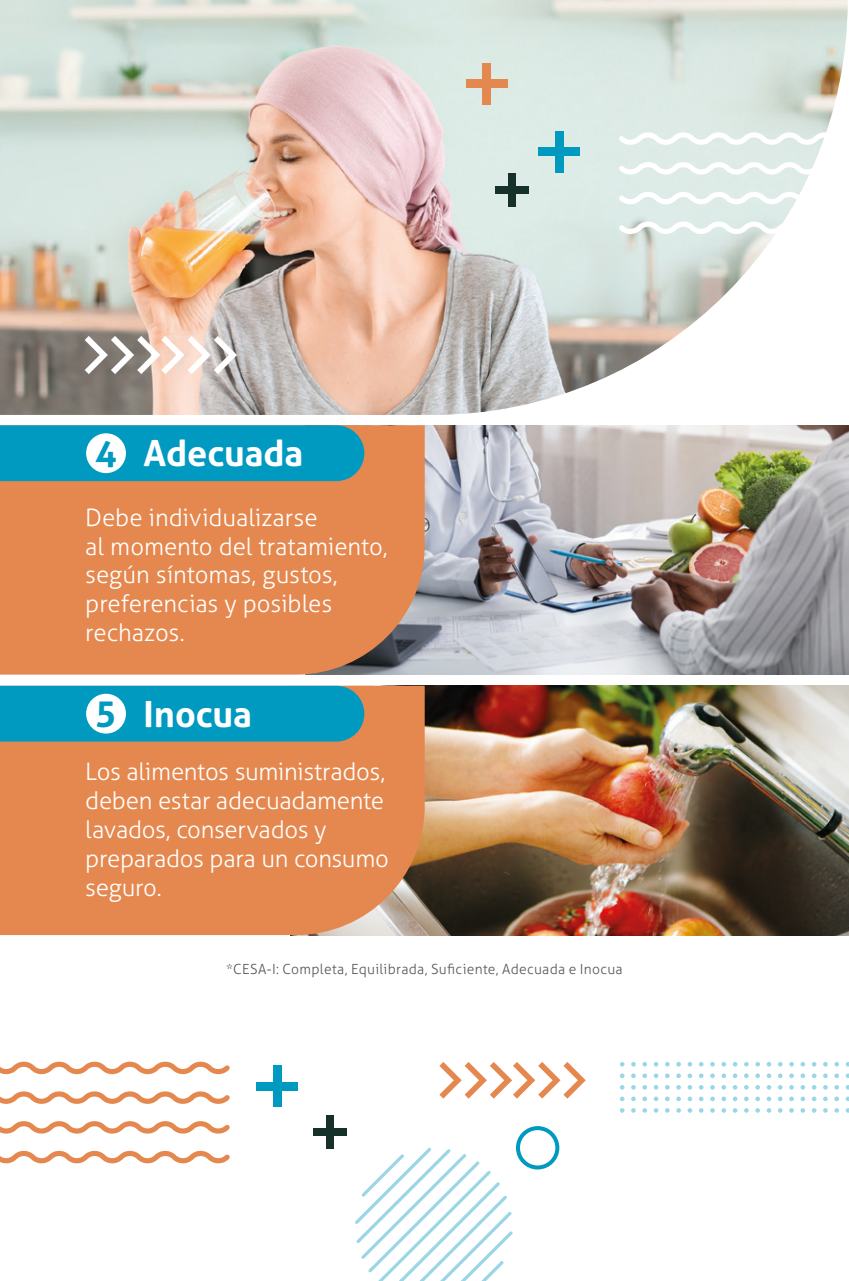
<style>
.page{position:relative;width:849px;height:1281px;background:#fff}
.page>*{position:absolute;margin:0;border:0;box-sizing:border-box;transform-origin:0 0}
.t1{font:700 36px "Aller";color:#fff}
.t2{font:300 24px/28.8px "Aller";letter-spacing:-.01em;color:#fff}
.t3{font:300 14px "Aller";letter-spacing:.02em;color:#575756}
.s1{color:#009ac0}
</style>
<div class="page">
<div style="left:272px;top:1065px;width:9px;height:42px;background:#009ac0"></div>
<div style="left:256px;top:1081px;width:42px;height:9px;background:#009ac0"></div>
<div style="left:327px;top:1115px;width:7px;height:33px;background:#16312a"></div>
<div style="left:313px;top:1128px;width:34px;height:7px;background:#16312a"></div>
<svg style="left:0;top:1062px;width:230px;height:72px"></svg>
<svg style="left:0;top:1150px;width:230px;height:14px"></svg>
<img style="left:425px;top:425px;width:424px;height:249px">
<img style="left:425px;top:686px;width:424px;height:249px">
<div style="left:0;top:425px;width:425px;height:249px;background:#e5884f"></div>
<div style="left:0;top:686px;width:425px;height:249px;background:#e5884f"></div>
<div style="left:0;top:425px;width:364px;height:56px;background:#009ac0"></div>
<div style="left:86px;top:433px;width:40px;height:40px;background:#fff;border-radius:50%"></div>
<div style="left:0;top:686px;width:364px;height:55px;background:#009ac0"></div>
<div style="left:86px;top:694px;width:40px;height:39px;background:#fff;border-radius:50%"></div>
<svg style="left:439px;top:1062px;width:147px;height:36px"></svg>
<svg style="left:620px;top:1062px;width:4px;height:4px"></svg>
<svg style="left:631px;top:1062px;width:5px;height:4px"></svg>
<svg style="left:642px;top:1062px;width:5px;height:4px"></svg>
<svg style="left:653px;top:1062px;width:5px;height:4px"></svg>
<svg style="left:665px;top:1062px;width:4px;height:4px"></svg>
<svg style="left:676px;top:1062px;width:5px;height:4px"></svg>
<svg style="left:687px;top:1062px;width:5px;height:4px"></svg>
<svg style="left:699px;top:1062px;width:4px;height:4px"></svg>
<svg style="left:710px;top:1062px;width:5px;height:4px"></svg>
<svg style="left:721px;top:1062px;width:5px;height:4px"></svg>
<svg style="left:733px;top:1062px;width:4px;height:4px"></svg>
<svg style="left:744px;top:1062px;width:4px;height:4px"></svg>
<svg style="left:755px;top:1062px;width:5px;height:4px"></svg>
<svg style="left:766px;top:1062px;width:5px;height:4px"></svg>
<svg style="left:778px;top:1062px;width:4px;height:4px"></svg>
<svg style="left:789px;top:1062px;width:5px;height:4px"></svg>
<svg style="left:800px;top:1062px;width:5px;height:4px"></svg>
<svg style="left:812px;top:1062px;width:4px;height:4px"></svg>
<svg style="left:823px;top:1062px;width:4px;height:4px"></svg>
<svg style="left:834px;top:1062px;width:5px;height:4px"></svg>
<svg style="left:845px;top:1062px;width:4px;height:4px"></svg>
<svg style="left:620px;top:1073px;width:4px;height:5px"></svg>
<svg style="left:631px;top:1073px;width:5px;height:5px"></svg>
<svg style="left:642px;top:1073px;width:5px;height:5px"></svg>
<svg style="left:653px;top:1073px;width:5px;height:5px"></svg>
<svg style="left:665px;top:1073px;width:4px;height:5px"></svg>
<svg style="left:676px;top:1073px;width:5px;height:5px"></svg>
<svg style="left:687px;top:1073px;width:5px;height:5px"></svg>
<svg style="left:699px;top:1073px;width:4px;height:5px"></svg>
<svg style="left:710px;top:1073px;width:5px;height:5px"></svg>
<svg style="left:721px;top:1073px;width:5px;height:5px"></svg>
<svg style="left:733px;top:1073px;width:4px;height:5px"></svg>
<svg style="left:744px;top:1073px;width:4px;height:5px"></svg>
<svg style="left:755px;top:1073px;width:5px;height:5px"></svg>
<svg style="left:766px;top:1073px;width:5px;height:5px"></svg>
<svg style="left:778px;top:1073px;width:4px;height:5px"></svg>
<svg style="left:789px;top:1073px;width:5px;height:5px"></svg>
<svg style="left:800px;top:1073px;width:5px;height:5px"></svg>
<svg style="left:812px;top:1073px;width:4px;height:5px"></svg>
<svg style="left:823px;top:1073px;width:4px;height:5px"></svg>
<svg style="left:834px;top:1073px;width:5px;height:5px"></svg>
<svg style="left:845px;top:1073px;width:4px;height:5px"></svg>
<svg style="left:620px;top:1085px;width:4px;height:4px"></svg>
<svg style="left:631px;top:1085px;width:5px;height:4px"></svg>
<svg style="left:642px;top:1085px;width:5px;height:4px"></svg>
<svg style="left:653px;top:1085px;width:5px;height:4px"></svg>
<svg style="left:665px;top:1085px;width:4px;height:4px"></svg>
<svg style="left:676px;top:1085px;width:5px;height:4px"></svg>
<svg style="left:687px;top:1085px;width:5px;height:4px"></svg>
<svg style="left:699px;top:1085px;width:4px;height:4px"></svg>
<svg style="left:710px;top:1085px;width:5px;height:4px"></svg>
<svg style="left:721px;top:1085px;width:5px;height:4px"></svg>
<svg style="left:733px;top:1085px;width:4px;height:4px"></svg>
<svg style="left:744px;top:1085px;width:4px;height:4px"></svg>
<svg style="left:755px;top:1085px;width:5px;height:4px"></svg>
<svg style="left:766px;top:1085px;width:5px;height:4px"></svg>
<svg style="left:778px;top:1085px;width:4px;height:4px"></svg>
<svg style="left:789px;top:1085px;width:5px;height:4px"></svg>
<svg style="left:800px;top:1085px;width:5px;height:4px"></svg>
<svg style="left:812px;top:1085px;width:4px;height:4px"></svg>
<svg style="left:823px;top:1085px;width:4px;height:4px"></svg>
<svg style="left:834px;top:1085px;width:5px;height:4px"></svg>
<svg style="left:845px;top:1085px;width:4px;height:4px"></svg>
<svg style="left:620px;top:1096px;width:4px;height:5px"></svg>
<svg style="left:631px;top:1096px;width:5px;height:5px"></svg>
<svg style="left:642px;top:1096px;width:5px;height:5px"></svg>
<svg style="left:653px;top:1096px;width:5px;height:5px"></svg>
<svg style="left:665px;top:1096px;width:4px;height:5px"></svg>
<svg style="left:676px;top:1096px;width:5px;height:5px"></svg>
<svg style="left:687px;top:1096px;width:5px;height:5px"></svg>
<svg style="left:699px;top:1096px;width:4px;height:5px"></svg>
<svg style="left:710px;top:1096px;width:5px;height:5px"></svg>
<svg style="left:721px;top:1096px;width:5px;height:5px"></svg>
<svg style="left:733px;top:1096px;width:4px;height:5px"></svg>
<svg style="left:744px;top:1096px;width:4px;height:5px"></svg>
<svg style="left:755px;top:1096px;width:5px;height:5px"></svg>
<svg style="left:766px;top:1096px;width:5px;height:5px"></svg>
<svg style="left:778px;top:1096px;width:4px;height:5px"></svg>
<svg style="left:789px;top:1096px;width:5px;height:5px"></svg>
<svg style="left:800px;top:1096px;width:5px;height:5px"></svg>
<svg style="left:812px;top:1096px;width:4px;height:5px"></svg>
<svg style="left:823px;top:1096px;width:4px;height:5px"></svg>
<svg style="left:834px;top:1096px;width:5px;height:5px"></svg>
<svg style="left:845px;top:1096px;width:4px;height:5px"></svg>
<svg style="left:620px;top:1108px;width:4px;height:5px"></svg>
<svg style="left:631px;top:1108px;width:5px;height:5px"></svg>
<svg style="left:642px;top:1108px;width:5px;height:5px"></svg>
<svg style="left:653px;top:1108px;width:5px;height:5px"></svg>
<svg style="left:665px;top:1108px;width:4px;height:5px"></svg>
<svg style="left:676px;top:1108px;width:5px;height:5px"></svg>
<svg style="left:687px;top:1108px;width:5px;height:5px"></svg>
<svg style="left:699px;top:1108px;width:4px;height:5px"></svg>
<svg style="left:710px;top:1108px;width:5px;height:5px"></svg>
<svg style="left:721px;top:1108px;width:5px;height:5px"></svg>
<svg style="left:733px;top:1108px;width:4px;height:5px"></svg>
<svg style="left:744px;top:1108px;width:4px;height:5px"></svg>
<svg style="left:755px;top:1108px;width:5px;height:5px"></svg>
<svg style="left:766px;top:1108px;width:5px;height:5px"></svg>
<svg style="left:778px;top:1108px;width:4px;height:5px"></svg>
<svg style="left:789px;top:1108px;width:5px;height:5px"></svg>
<svg style="left:800px;top:1108px;width:5px;height:5px"></svg>
<svg style="left:812px;top:1108px;width:4px;height:5px"></svg>
<svg style="left:823px;top:1108px;width:4px;height:5px"></svg>
<svg style="left:834px;top:1108px;width:5px;height:5px"></svg>
<svg style="left:845px;top:1108px;width:4px;height:5px"></svg>
<svg style="left:355px;top:1148px;width:157px;height:133px"></svg>
<div style="left:516px;top:1126px;width:43px;height:43px;border:4px solid #009ac0;border-radius:50%"></div>
<img style="left:0;top:0;width:847px;height:415px">
<div style="left:554px;top:131px;width:9px;height:42px;background:#009ac0"></div>
<div style="left:538px;top:147px;width:42px;height:9px;background:#009ac0"></div>
<div style="left:482px;top:63px;width:9px;height:42px;background:#e5884f"></div>
<div style="left:466px;top:79px;width:42px;height:9px;background:#e5884f"></div>
<div style="left:508px;top:173px;width:7px;height:33px;background:#16312a"></div>
<div style="left:495px;top:186px;width:33px;height:7px;background:#16312a"></div>
<svg style="left:617px;top:216px;width:230px;height:21px"></svg>
<svg style="left:617px;top:186px;width:230px;height:24px"></svg>
<svg style="left:617px;top:119px;width:230px;height:61px"></svg>
<svg style="left:85px;top:336px;width:152px;height:38px"></svg>
<h1 class="t1" style="left:95px;top:431px;width:210px"><span class="s1">4</span> Adecuada</h1>
<p class="t2" style="left:85px;top:503px;width:304px">Debe individualizarse<br>al momento del tratamiento, según síntomas, gustos, preferencias y posibles rechazos.</p>
<h1 class="t1" style="left:95px;top:692px;width:158px"><span class="s1">5</span> Inocua</h1>
<p class="t2" style="left:85px;top:757px;width:305px">Los alimentos suministrados, deben estar adecuadamente lavados, conservados y preparados para un consumo seguro.</p>
<p class="t3" style="left:226px;top:961px;width:398px">*CESA-I: Completa, Equilibrada, Suficiente, Adecuada e Inocua</p>
</div>
